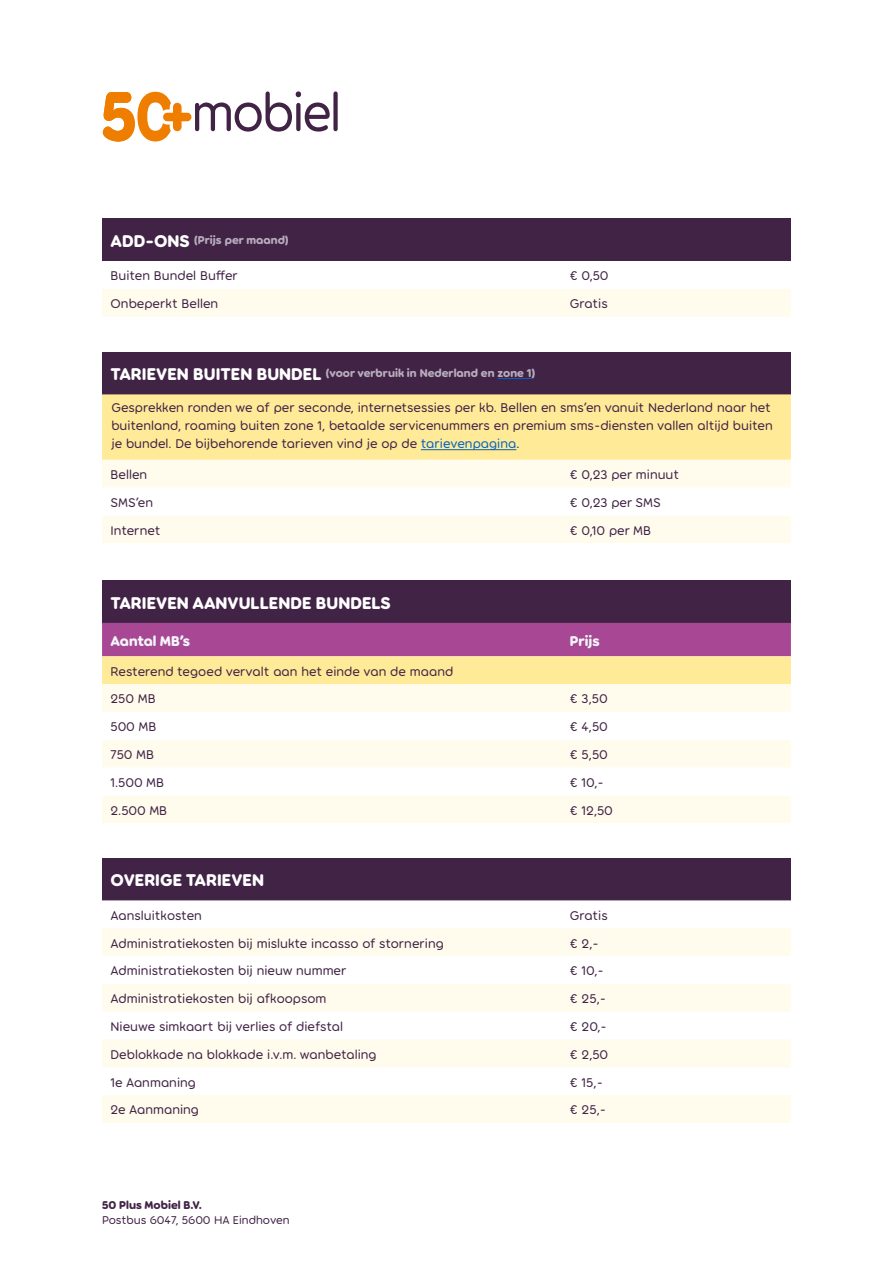
<style>
.page{position:relative;width:893px;height:1263px;background:#fff}
.page>*{position:absolute;margin:0;border:0;box-sizing:border-box;transform-origin:0 0}
.t1{font:700 18px "Torus";color:#fff}
.t2{font:700 15px "Torus";color:#f4f6fa}
.t3{font:13.5px/18px "Torus";color:#412346}
.t4{font:700 12px "Torus";color:#b8acbd}
.t5{font:12px "Torus";color:#412346}
.t6{font:700 12px "Torus";color:#412346}
.s1{font-size:18px;color:#fff}
.s2{color:#0563c1}
</style>
<div class="page">
<svg style="left:102px;top:91px;width:228px;height:51px"></svg>
<div style="left:333px;top:91px;width:5px;height:40px;background:#412346;border-radius:2px"></div>
<div style="left:102px;top:858px;width:689px;height:42px;background:#412346"></div>
<svg style="left:102px;top:900px;width:689px;height:1px"></svg>
<svg style="left:102px;top:928px;width:689px;height:195px;fill:#fffbed"></svg>
<div style="left:102px;top:580px;width:689px;height:43px;background:#412346"></div>
<svg style="left:102px;top:623px;width:689px;height:61px;background:#cf9296"></svg>
<div style="left:102px;top:684px;width:689px;height:139px;background:#fffbed"></div>
<svg style="left:102px;top:712px;width:689px;height:83px"></svg>
<div style="left:102px;top:352px;width:689px;height:42px;background:#412346"></div>
<div style="left:102px;top:394px;width:689px;height:66px;background:#ffea98"></div>
<div style="left:102px;top:460px;width:689px;height:83px;background:#fffbed"></div>
<svg style="left:102px;top:488px;width:689px;height:27px"></svg>
<hr style="left:498px;top:378px;width:34px;height:1px;background:#0563c1">
<hr style="left:421px;top:449px;width:95px;height:1px;background:#0563c1">
<div style="left:102px;top:218px;width:689px;height:43px;background:#412346"></div>
<div style="left:102px;top:289px;width:689px;height:28px;background:#fffbed"></div>
<p class="t4" style="left:111px;top:233px;width:180px"><span class="s1">ADD-ONS</span> (Prijs per maand)</p>
<p class="t3" style="left:111px;top:266px;width:129px">Buiten Bundel Buffer</p>
<p class="t3" style="left:570px;top:266px;width:40px">€ 0,50</p>
<p class="t3" style="left:111px;top:294px;width:109px">Onbeperkt Bellen</p>
<p class="t3" style="left:570px;top:294px;width:39px">Gratis</p>
<p class="t4" style="left:111px;top:366px;width:427px"><span class="s1">TARIEVEN BUITEN BUNDEL</span> (voor verbruik in Nederland en zone 1)</p>
<p class="t3" style="left:111px;top:398px;width:663px">Gesprekken ronden we af per seconde, internetsessies per kb. Bellen en sms’en vanuit Nederland naar het buitenland, roaming buiten zone 1, betaalde servicenummers en premium sms-diensten vallen altijd buiten je bundel. De bijbehorende tarieven vind je op de <span class="s2">tarievenpagina</span>.</p>
<p class="t3" style="left:111px;top:465px;width:38px">Bellen</p>
<p class="t3" style="left:570px;top:465px;width:111px">€ 0,23 per minuut</p>
<p class="t3" style="left:111px;top:493px;width:44px">SMS’en</p>
<p class="t3" style="left:570px;top:493px;width:92px">€ 0,23 per SMS</p>
<p class="t3" style="left:111px;top:521px;width:51px">Internet</p>
<p class="t3" style="left:570px;top:521px;width:83px">€ 0,10 per MB</p>
<h1 class="t1" style="left:111px;top:592px;width:282px">TARIEVEN AANVULLENDE BUNDELS</h1>
<p class="t2" style="left:111px;top:631px;width:81px">Aantal MB’s</p>
<p class="t2" style="left:570px;top:631px;width:31px">Prijs</p>
<p class="t3" style="left:111px;top:657px;width:344px;line-height:27.8px">Resterend tegoed vervalt aan het einde van de maand<br>250 MB</p>
<p class="t3" style="left:570px;top:690px;width:39px">€ 3,50</p>
<p class="t3" style="left:111px;top:717px;width:47px">500 MB</p>
<p class="t3" style="left:570px;top:717px;width:40px">€ 4,50</p>
<p class="t3" style="left:111px;top:745px;width:45px">750 MB</p>
<p class="t3" style="left:570px;top:745px;width:40px">€ 5,50</p>
<p class="t3" style="left:111px;top:773px;width:55px">1.500 MB</p>
<p class="t3" style="left:570px;top:773px;width:35px">€ 10,-</p>
<p class="t3" style="left:111px;top:801px;width:58px">2.500 MB</p>
<p class="t3" style="left:570px;top:801px;width:45px">€ 12,50</p>
<h1 class="t1" style="left:111px;top:869px;width:155px">OVERIGE TARIEVEN</h1>
<p class="t3" style="left:111px;top:906px;width:93px">Aansluitkosten</p>
<p class="t3" style="left:570px;top:906px;width:39px">Gratis</p>
<p class="t3" style="left:111px;top:934px;width:335px">Administratiekosten bij mislukte incasso of stornering</p>
<p class="t3" style="left:570px;top:934px;width:30px">€ 2,-</p>
<p class="t3" style="left:111px;top:961px;width:237px">Administratiekosten bij nieuw nummer</p>
<p class="t3" style="left:570px;top:961px;width:35px">€ 10,-</p>
<p class="t3" style="left:111px;top:989px;width:218px">Administratiekosten bij afkoopsom</p>
<p class="t3" style="left:570px;top:989px;width:38px">€ 25,-</p>
<p class="t3" style="left:111px;top:1017px;width:234px">Nieuwe simkaart bij verlies of diefstal</p>
<p class="t3" style="left:570px;top:1017px;width:39px">€ 20,-</p>
<p class="t3" style="left:111px;top:1045px;width:268px">Deblokkade na blokkade i.v.m. wanbetaling</p>
<p class="t3" style="left:570px;top:1045px;width:40px">€ 2,50</p>
<p class="t3" style="left:111px;top:1073px;width:87px">1e Aanmaning</p>
<p class="t3" style="left:570px;top:1073px;width:35px">€ 15,-</p>
<p class="t3" style="left:111px;top:1100px;width:90px">2e Aanmaning</p>
<p class="t3" style="left:570px;top:1100px;width:38px">€ 25,-</p>
<p class="t6" style="left:102px;top:1197px;width:102px">50 Plus Mobiel B.V.</p>
<p class="t5" style="left:102px;top:1213px;width:189px">Postbus 6047, 5600 HA Eindhoven</p>
</div>
